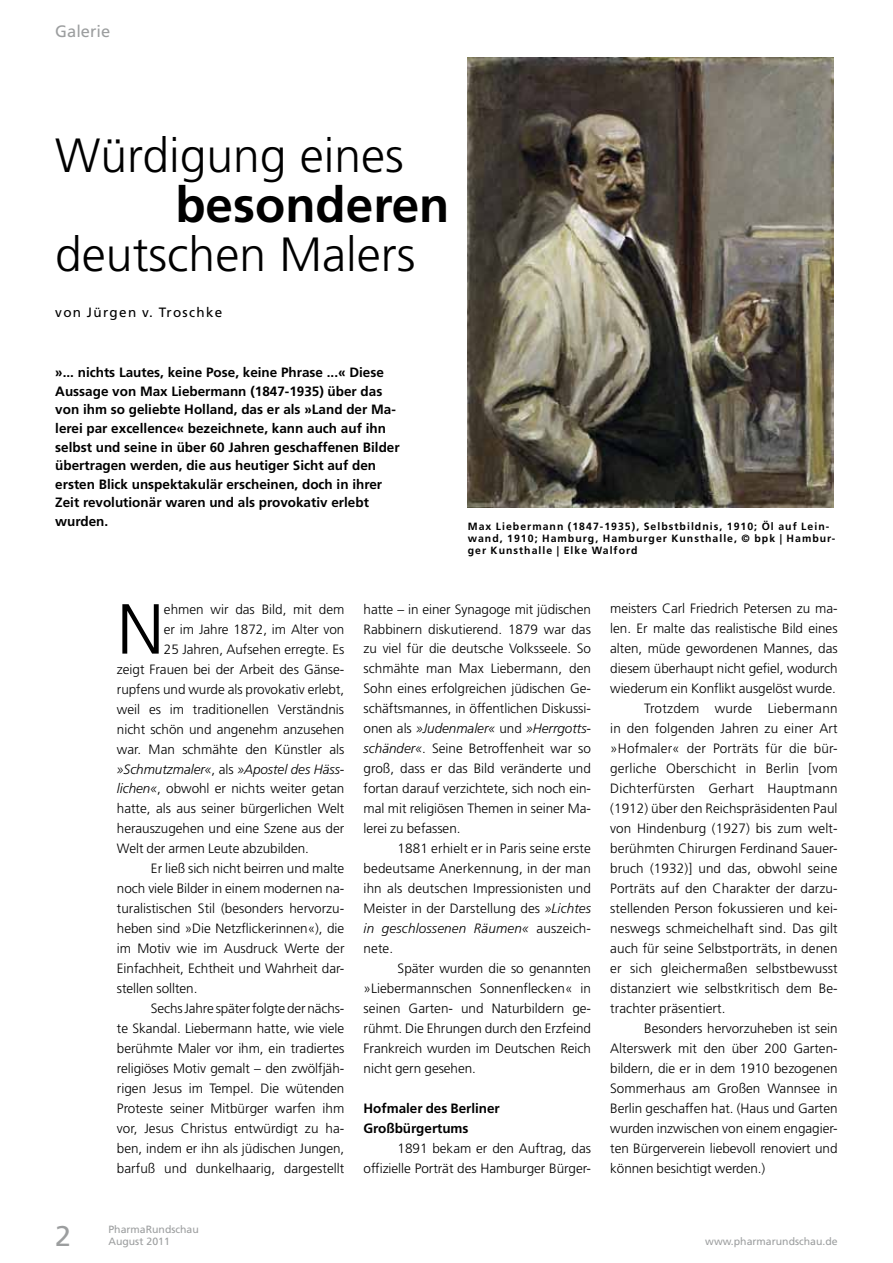
<style>
.page{position:relative;width:893px;height:1263px;background:#fff}
.page>*{position:absolute;margin:0;border:0;box-sizing:border-box;transform-origin:0 0}
.t1{font:300 70.8px "Frutiger LT";color:#000}
.t2{font:700 49.5px "Frutiger LT";color:#000}
.t3{font:300 48px "Frutiger LT";color:#000}
.t4{font:28.5px "Frutiger LT";color:#9c9e9f}
.t5{font:16.5px "Frutiger LT";color:#9c9e9f}
.t6{font:300 13.5px/20px "Frutiger LT";letter-spacing:-.005em;color:#000;text-align:justify}
.t7{font:700 13.5px/18.6px "Frutiger LT";color:#000}
.t8{font:300 13.5px "Frutiger LT";letter-spacing:.015em;color:#000}
.t9{font:300 13.5px "Frutiger LT";letter-spacing:.02em;color:#000}
.t10{font:italic 300 13.5px "Frutiger LT";letter-spacing:-.005em;color:#000}
.t11{font:13.5px "Frutiger LT";letter-spacing:.095em;color:#000}
.t12{font:700 10.5px/12px "Frutiger LT";letter-spacing:.095em;color:#000}
.t13{font:10.5px "Frutiger LT";color:#9c9e9f}
.s1{font-style:normal}
.s2{font-style:italic}
</style>
<div class="page">
<img style="left:468px;top:58px;width:366px;height:449px">
<p class="t5" style="left:55px;top:21px;width:57px">Galerie</p>
<h3 class="t3" style="left:55px;top:128px;width:350px">Würdigung eines</h3>
<h2 class="t2" style="left:175px;top:175px;width:276px">besonderen</h2>
<h3 class="t3" style="left:55px;top:227px;width:362px">deutschen Malers</h3>
<p class="t11" style="left:55px;top:304px;width:169px">von Jürgen v. Troschke</p>
<p class="t7" style="left:55px;top:363px;width:346px">»... nichts Lautes, keine Pose, keine Phrase ...« Diese Aussage von Max Liebermann (1847-1935) über das von ihm so geliebte Holland, das er als »Land der Ma&shy;lerei par excellence« bezeichnete, kann auch auf ihn selbst und seine in über 60 Jahren geschaffenen Bilder übertragen werden, die aus heutiger Sicht auf den ersten Blick unspektakulär erscheinen, doch in ihrer Zeit revolutionär waren und als provokativ erlebt wurden.</p>
<p class="t12" style="left:468px;top:520px;width:369px">Max Liebermann (1847-1935), Selbstbildnis, 1910; Öl auf Lein&shy;wand, 1910; Hamburg, Hamburger Kunsthalle, © bpk | Hambur&shy;ger Kunsthalle | Elke Walford</p>
<h1 class="t1" style="left:117px;top:589px;width:49px">N</h1>
<p class="t6" style="left:164px;top:599px;width:182px">ehmen wir das Bild, mit dem</p>
<p class="t6" style="left:164px;top:619px;width:182px">er im Jahre 1872, im Alter von</p>
<p class="t6" style="left:164px;top:639px;width:182px">25 Jahren, Aufsehen erregte. Es</p>
<p class="t6" style="left:117px;top:659px;width:229px">zeigt Frauen bei der Arbeit des Gänse-</p>
<p class="t6" style="left:117px;top:679px;width:229px">rupfens und wurde als provokativ erlebt,</p>
<p class="t6" style="left:117px;top:699px;width:229px">weil es im traditionellen Verständnis</p>
<p class="t6" style="left:117px;top:719px;width:229px">nicht schön und angenehm anzusehen</p>
<p class="t6" style="left:117px;top:739px;width:229px">war. Man schmähte den Künstler als</p>
<p class="t10" style="left:117px;top:761px;width:229px">»Schmutzmaler«<span class="s1">, als</span> »Apostel des Häss-</p>
<p class="t6" style="left:117px;top:779px;width:229px"><span class="s2">lichen«</span>, obwohl er nichts weiter getan</p>
<p class="t6" style="left:117px;top:799px;width:229px">hatte, als aus seiner bürgerlichen Welt</p>
<p class="t6" style="left:117px;top:819px;width:229px">herauszugehen und eine Szene aus der</p>
<p class="t6" style="left:117px;top:839px;width:194px">Welt der armen Leute abzubilden.</p>
<p class="t6" style="left:151px;top:859px;width:195px">Er ließ sich nicht beirren und malte</p>
<p class="t6" style="left:117px;top:879px;width:229px">noch viele Bilder in einem modernen na-</p>
<p class="t6" style="left:117px;top:899px;width:229px">turalistischen Stil (besonders hervorzu-</p>
<p class="t6" style="left:117px;top:919px;width:229px">heben sind »Die Netzflickerinnen«), die</p>
<p class="t6" style="left:117px;top:939px;width:229px">im Motiv wie im Ausdruck Werte der</p>
<p class="t6" style="left:117px;top:959px;width:229px">Einfachheit, Echtheit und Wahrheit dar-</p>
<p class="t6" style="left:117px;top:979px;width:82px">stellen sollten.</p>
<p class="t6" style="left:151px;top:999px;width:195px">Sechs Jahre später folgte der nächs-</p>
<p class="t6" style="left:117px;top:1019px;width:229px">te Skandal. Liebermann hatte, wie viele</p>
<p class="t6" style="left:117px;top:1039px;width:229px">berühmte Maler vor ihm, ein tradiertes</p>
<p class="t6" style="left:117px;top:1059px;width:229px">religiöses Motiv gemalt – den zwölfjäh-</p>
<p class="t6" style="left:117px;top:1079px;width:229px">rigen Jesus im Tempel. Die wütenden</p>
<p class="t6" style="left:117px;top:1099px;width:229px">Proteste seiner Mitbürger warfen ihm</p>
<p class="t6" style="left:117px;top:1119px;width:229px">vor, Jesus Christus entwürdigt zu ha-</p>
<p class="t6" style="left:117px;top:1139px;width:229px">ben, indem er ihn als jüdischen Jungen,</p>
<p class="t6" style="left:117px;top:1159px;width:229px">barfuß und dunkelhaarig, dargestellt</p>
<p class="t6" style="left:364px;top:599px;width:229px">hatte – in einer Synagoge mit jüdischen Rabbinern diskutierend. 1879 war das zu viel für die deutsche Volksseele. So schmähte man Max Liebermann, den Sohn eines erfolgreichen jüdischen Ge&shy;schäftsmannes, in öffentlichen Diskussi&shy;onen als <span class="s2">»Judenmaler«</span> und <span class="s2">»Herrgotts&shy;schänder«</span>. Seine Betroffenheit war so groß, dass er das Bild veränderte und fortan darauf verzichtete, sich noch ein&shy;mal mit religiösen Themen in seiner Ma&shy;lerei zu befassen.</p>
<p class="t6" style="left:364px;top:839px;width:229px;text-indent:34px">1881 erhielt er in Paris seine erste bedeutsame Anerkennung, in der man ihn als deutschen Impressionisten und Meister in der Darstellung des <span class="s2">»Lichtes in geschlossenen Räumen«</span> auszeich&shy;nete.</p>
<p class="t6" style="left:364px;top:959px;width:229px;text-indent:34px">Später wurden die so genannten »Liebermannschen Sonnenflecken« in seinen Garten- und Naturbildern ge&shy;rühmt. Die Ehrungen durch den Erzfeind Frankreich wurden im Deutschen Reich nicht gern gesehen.</p>
<p class="t7" style="left:364px;top:1098px;width:138px;line-height:20px">Hofmaler des Berliner<br>Großbürgertums</p>
<p class="t6" style="left:364px;top:1138px;width:229px;text-align:right">1891 bekam er den Auftrag, das offizielle Porträt des Hamburger Bürger-</p>
<p class="t6" style="left:610px;top:599px;width:229px">meisters Carl Friedrich Petersen zu ma-</p>
<p class="t6" style="left:610px;top:619px;width:229px">len. Er malte das realistische Bild eines</p>
<p class="t6" style="left:610px;top:639px;width:229px">alten, müde gewordenen Mannes, das</p>
<p class="t6" style="left:610px;top:659px;width:229px">diesem überhaupt nicht gefiel, wodurch</p>
<p class="t6" style="left:610px;top:679px;width:227px">wiederum ein Konflikt ausgelöst wurde.</p>
<p class="t9" style="left:644px;top:701px;width:195px">Trotzdem wurde Liebermann</p>
<p class="t6" style="left:610px;top:719px;width:229px">in den folgenden Jahren zu einer Art</p>
<p class="t6" style="left:610px;top:739px;width:229px">»Hofmaler« der Porträts für die bür-</p>
<p class="t8" style="left:610px;top:761px;width:229px">gerliche Oberschicht in Berlin [vom</p>
<p class="t9" style="left:610px;top:781px;width:229px">Dichterfürsten Gerhart Hauptmann</p>
<p class="t6" style="left:610px;top:799px;width:229px">(1912) über den Reichspräsidenten Paul</p>
<p class="t6" style="left:610px;top:819px;width:229px">von Hindenburg (1927) bis zum welt-</p>
<p class="t6" style="left:610px;top:839px;width:229px">berühmten Chirurgen Ferdinand Sauer-</p>
<p class="t6" style="left:610px;top:859px;width:229px">bruch (1932)] und das, obwohl seine</p>
<p class="t6" style="left:610px;top:879px;width:229px">Porträts auf den Charakter der darzu-</p>
<p class="t6" style="left:610px;top:899px;width:229px">stellenden Person fokussieren und kei-</p>
<p class="t6" style="left:610px;top:919px;width:229px">neswegs schmeichelhaft sind. Das gilt</p>
<p class="t6" style="left:610px;top:939px;width:229px">auch für seine Selbstporträts, in denen</p>
<p class="t8" style="left:610px;top:961px;width:229px">er sich gleichermaßen selbstbewusst</p>
<p class="t6" style="left:610px;top:978px;width:229px">distanziert wie selbstkritisch dem Be-</p>
<p class="t6" style="left:610px;top:998px;width:117px">trachter präsentiert.</p>
<p class="t6" style="left:644px;top:1018px;width:195px">Besonders hervorzuheben ist sein</p>
<p class="t6" style="left:610px;top:1038px;width:229px">Alterswerk mit den über 200 Garten-</p>
<p class="t6" style="left:610px;top:1058px;width:229px">bildern, die er in dem 1910 bezogenen</p>
<p class="t6" style="left:610px;top:1078px;width:229px">Sommerhaus am Großen Wannsee in</p>
<p class="t6" style="left:610px;top:1098px;width:229px">Berlin geschaffen hat. (Haus und Garten</p>
<p class="t6" style="left:610px;top:1118px;width:229px">wurden inzwischen von einem engagier-</p>
<p class="t6" style="left:610px;top:1138px;width:229px">ten Bürgerverein liebevoll renoviert und</p>
<p class="t6" style="left:610px;top:1158px;width:157px">können besichtigt werden.)</p>
<p class="t13" style="left:108px;top:1223px;width:92px">PharmaRundschau</p>
<h3 class="t4" style="left:55px;top:1219px;width:17px">2</h3>
<p class="t13" style="left:108px;top:1235px;width:63px">August 2011</p>
<p class="t13" style="left:705px;top:1235px;width:134px">www.pharmarundschau.de</p>
</div>
